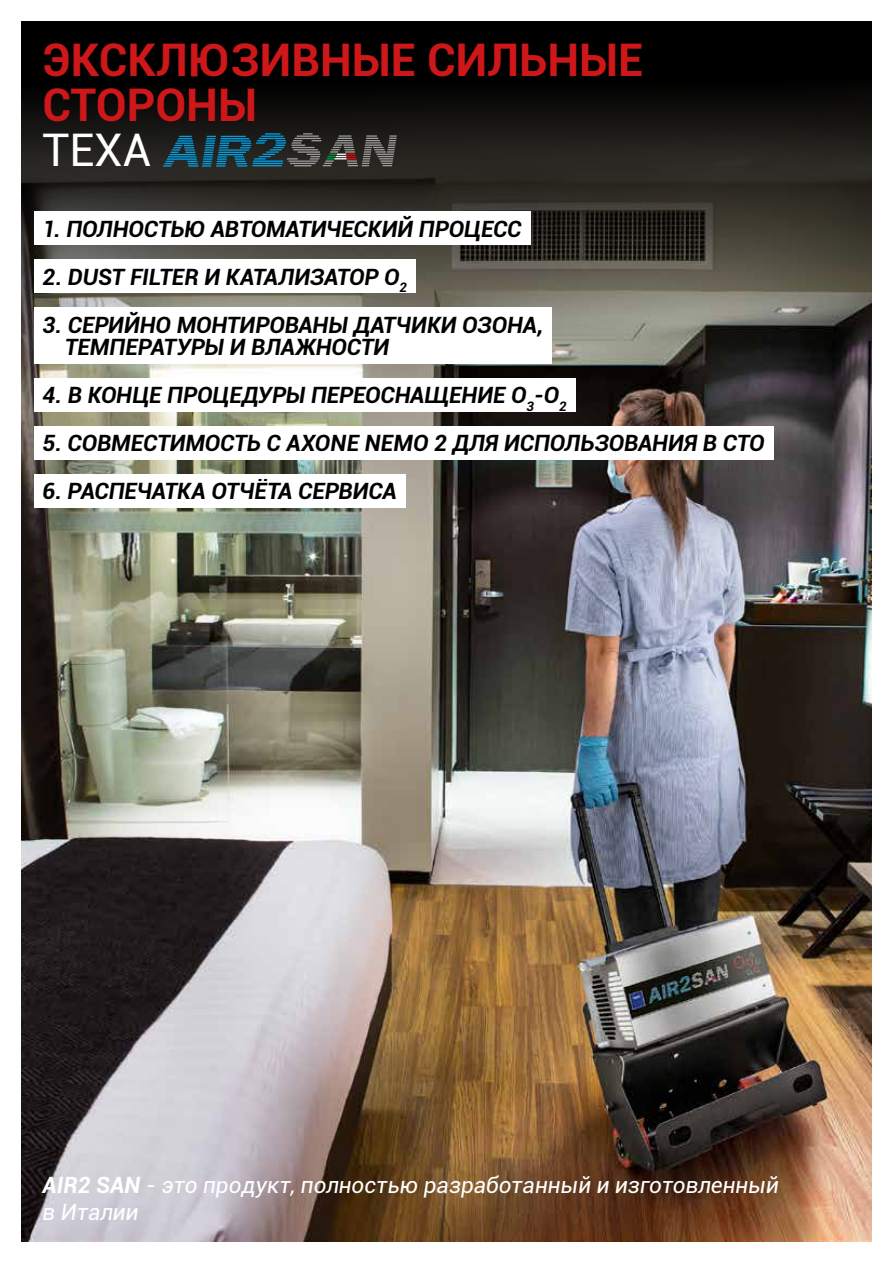
<style>
.page{position:relative;width:893px;height:1263px;background:#fff}
.page>*{position:absolute;margin:0;border:0;box-sizing:border-box;transform-origin:0 0}
.t1{font:700 45px/45px "Roboto";color:#cd1719}
.t2{font:45px "Roboto";color:#fff}
.t3{font:italic 700 22.5px/22.5px "Roboto";letter-spacing:-.01em;color:#000}
.t4{font:italic 22.5px/27px "Roboto";color:#fff}
.s1{font-weight:700}
</style>
<div class="page">
<img style="left:21px;top:374px;width:851px;height:868px">
<svg style="left:21px;top:21px;width:851px;height:353px;background:#2c2a25"></svg>
<div style="left:34px;top:211px;width:496px;height:34px;background:#fff"></div>
<div style="left:34px;top:259px;width:381px;height:34px;background:#fff"></div>
<div style="left:34px;top:307px;width:518px;height:57px;background:#fff"></div>
<div style="left:34px;top:378px;width:541px;height:34px;background:#fff"></div>
<div style="left:34px;top:426px;width:739px;height:34px;background:#fff"></div>
<div style="left:34px;top:474px;width:371px;height:34px;background:#fff"></div>
<svg style="left:163px;top:133px;width:234px;height:34px;background:#2e464e"></svg>
<h1 class="t1" style="left:43px;top:36px;width:602px">ЭКСКЛЮЗИВНЫЕ СИЛЬНЫЕ<br>СТОРОНЫ</h1>
<h1 class="t2" style="left:43px;top:119px;width:110px">TEXA</h1>
<p class="t3" style="left:43px;top:217px;width:480px">1. ПОЛНОСТЬЮ АВТОМАТИЧЕСКИЙ ПРОЦЕСС</p>
<p class="t3" style="left:43px;top:265px;width:366px">2. DUST FILTER И КАТАЛИЗАТОР O<sub>2</sub></p>
<p class="t3" style="left:65px;top:313px;width:480px;text-indent:-22px">3. СЕРИЙНО МОНТИРОВАНЫ ДАТЧИКИ ОЗОНА,<br>ТЕМПЕРАТУРЫ И ВЛАЖНОСТИ</p>
<p class="t3" style="left:43px;top:383px;width:526px">4. В КОНЦЕ ПРОЦЕДУРЫ ПЕРЕОСНАЩЕНИЕ O<sub>3</sub>-O<sub>2</sub></p>
<p class="t3" style="left:43px;top:431px;width:724px">5. СОВМЕСТИМОСТЬ С AXONE NEMO 2 ДЛЯ ИСПОЛЬЗОВАНИЯ В СТО</p>
<p class="t3" style="left:43px;top:479px;width:356px">6. РАСПЕЧАТКА ОТЧЁТА СЕРВИСА</p>
<p class="t4" style="left:43px;top:1171px;width:738px"><span class="s1">AIR2 SAN</span> - это продукт, полностью разработанный и изготовленный в Италии</p>
</div>
